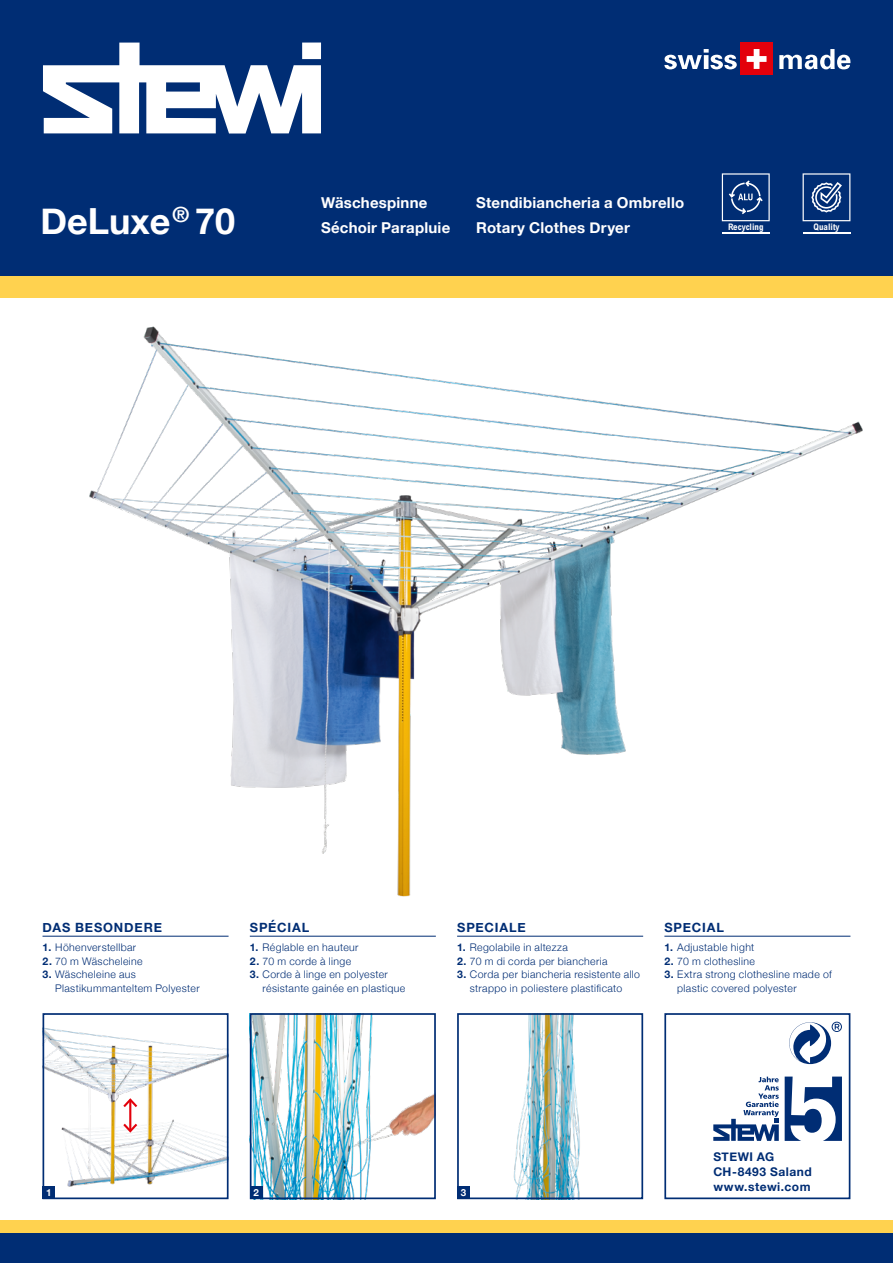
<style>
.page{position:relative;width:893px;height:1263px;background:#fff}
.page>*{position:absolute;margin:0;border:0;box-sizing:border-box;transform-origin:0 0}
.t1{font:700 36px "Helvetica Neue";color:#fff}
.t2{font:700 15px/25.5px "Helvetica Neue";letter-spacing:.015em;color:#fff}
.t3{font:700 12.75px "Helvetica Neue";letter-spacing:.065em;color:#002d74}
.t4{font:700 12px/15px "Helvetica Neue";letter-spacing:.045em;color:#002d74}
.t5{font:300 10.5px/13.5px "Helvetica Neue";letter-spacing:.035em;color:#002d74}
.t6{font:700 9.75px "Helvetica Neue";color:#fff}
.t7{font:700 condensed 9px "Arial MT Std";color:#fff}
.s1{font-weight:700}
</style>
<div class="page">
<div style="left:0;top:0;width:893px;height:276px;background:#002d74"></div>
<div style="left:0;top:1233px;width:893px;height:30px;background:#002d74"></div>
<div style="left:0;top:276px;width:893px;height:22px;background:#ffd24f"></div>
<div style="left:0;top:1220px;width:893px;height:13px;background:#ffd24f"></div>
<div style="left:740px;top:43px;width:33px;height:32px;background:#e3000b"></div>
<svg style="left:747px;top:49px;width:19px;height:20px"></svg>
<svg style="left:664px;top:49px;width:73px;height:20px"></svg>
<svg style="left:779px;top:49px;width:71px;height:20px"></svg>
<svg style="left:722px;top:173px;width:48px;height:48px"></svg>
<hr style="left:722px;top:232px;width:48px;height:1px;background:#fff">
<svg style="left:803px;top:173px;width:47px;height:48px"></svg>
<hr style="left:803px;top:232px;width:47px;height:1px;background:#fff">
<svg style="left:789px;top:1022px;width:53px;height:42px"></svg>
<hr style="left:43px;top:936px;width:186px;height:1px;background:#002d74">
<hr style="left:250px;top:936px;width:186px;height:1px;background:#002d74">
<hr style="left:457px;top:936px;width:186px;height:1px;background:#002d74">
<hr style="left:664px;top:936px;width:186px;height:1px;background:#002d74">
<svg style="left:713px;top:1077px;width:66px;height:64px"></svg>
<svg style="left:785px;top:1076px;width:57px;height:65px"></svg>
<svg style="left:43px;top:43px;width:278px;height:90px"></svg>
<img style="left:253px;top:1016px;width:180px;height:180px">
<div style="left:250px;top:1013px;width:186px;height:186px;border:2px solid #002d74"></div>
<img style="left:513px;top:1016px;width:67px;height:180px">
<div style="left:457px;top:1013px;width:186px;height:186px;border:2px solid #002d74"></div>
<div style="left:664px;top:1013px;width:186px;height:186px;border:2px solid #002d74"></div>
<img style="left:46px;top:1028px;width:180px;height:159px">
<div style="left:43px;top:1013px;width:186px;height:186px;border:2px solid #002d74"></div>
<div style="left:43px;top:1186px;width:12px;height:13px;background:#002d74"></div>
<div style="left:250px;top:1186px;width:13px;height:13px;background:#002d74"></div>
<div style="left:457px;top:1186px;width:13px;height:13px;background:#002d74"></div>
<hr style="left:129px;top:1100px;width:2px;height:31px;background:#e3000b">
<svg style="left:121px;top:1097px;width:19px;height:12px"></svg>
<svg style="left:121px;top:1121px;width:19px;height:13px"></svg>
<img style="left:89px;top:326px;width:774px;height:571px">
<h1 class="t1" style="left:40px;top:193px;width:196px">DeLuxe<sup>®</sup> 70</h1>
<h2 class="t2" style="left:321px;top:190px;width:131px">Wäschespinne<br>Séchoir Parapluie</h2>
<h2 class="t2" style="left:476px;top:190px;width:210px">Stendibiancheria a Ombrello<br>Rotary Clothes Dryer</h2>
<p class="t7" style="left:728px;top:221px;width:37px">Recycling</p>
<p class="t7" style="left:813px;top:221px;width:28px">Quality</p>
<p class="t3" style="left:43px;top:917px;width:121px">DAS BESONDERE</p>
<p class="t5" style="left:43px;top:940px;width:95px"><span class="s1">1.</span> Höhenverstellbar</p>
<p class="t5" style="left:43px;top:954px;width:102px"><span class="s1">2.</span> 70 m Wäscheleine</p>
<p class="t5" style="left:55px;top:967px;width:146px;text-indent:-13px"><span class="s1">3.</span> Wäscheleine aus<br>Plastikummanteltem Polyester</p>
<p class="t3" style="left:250px;top:917px;width:61px">SPÉCIAL</p>
<p class="t5" style="left:250px;top:940px;width:110px"><span class="s1">1.</span> Réglable en hauteur</p>
<p class="t5" style="left:250px;top:954px;width:103px"><span class="s1">2.</span> 70 m corde à linge</p>
<p class="t5" style="left:263px;top:967px;width:144px;text-indent:-13px"><span class="s1">3.</span> Corde à linge en polyester résistante gainée en plastique</p>
<p class="t3" style="left:457px;top:917px;width:70px">SPECIALE</p>
<p class="t5" style="left:457px;top:940px;width:112px"><span class="s1">1.</span> Regolabile in altezza</p>
<p class="t5" style="left:457px;top:954px;width:152px"><span class="s1">2.</span> 70 m di corda per biancheria</p>
<p class="t5" style="left:457px;top:967px;width:185px;text-align:center"><span class="s1">3.</span> Corda per biancheria resistente allo strappo in poliestere plastificato</p>
<p class="t3" style="left:664px;top:917px;width:61px">SPECIAL</p>
<p class="t5" style="left:664px;top:940px;width:91px"><span class="s1">1.</span> Adjustable hight</p>
<p class="t5" style="left:664px;top:954px;width:92px"><span class="s1">2.</span> 70 m clothesline</p>
<p class="t5" style="left:677px;top:967px;width:156px;text-indent:-13px"><span class="s1">3.</span> Extra strong clothesline made of plastic covered polyester</p>
<p class="t6" style="left:46px;top:1185px;width:7px">1</p>
<p class="t6" style="left:253px;top:1185px;width:7px">2</p>
<p class="t6" style="left:461px;top:1185px;width:7px">3</p>
<p class="t4" style="left:713px;top:1149px;width:100px">STEWI AG<br>CH-8493 Saland www.stewi.com</p>
</div>
